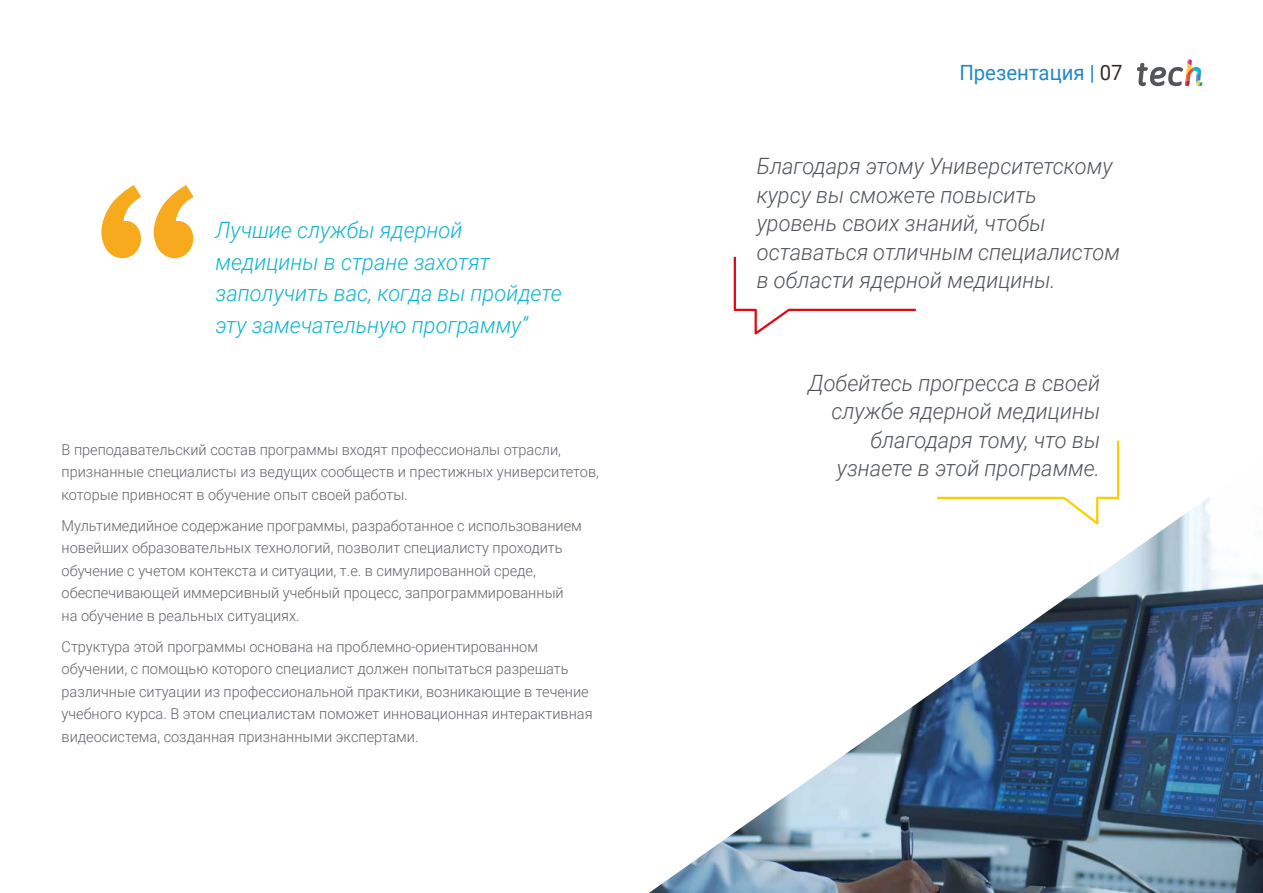
<style>
.page{position:relative;width:1263px;height:893px;background:#fff}
.page>*{position:absolute;margin:0;border:0;box-sizing:border-box;transform-origin:0 0}
.t1{font:italic 300 22.5px/28.5px "Roboto";color:#52555b;text-align:right}
.t2{font:italic 300 22.5px/31.5px "Roboto";color:#0fb6cf}
.t3{font:21px "Roboto";color:#2488c9}
.t4{font:300 15px/22.5px "Roboto";color:#61646a}
.s1{color:#1580c3}
.s2{color:#312e20}
</style>
<div class="page">
<svg style="left:101px;top:185px;width:93px;height:73px"></svg>
<img style="left:649px;top:459px;width:614px;height:434px">
<svg style="left:733px;top:256px;width:183px;height:79px"></svg>
<svg style="left:1137px;top:60px;width:65px;height:27px"></svg>
<h1 class="t2" style="left:216px;top:213px;width:348px">Лучшие службы ядерной медицины в стране захотят заполучить вас, когда вы пройдете эту замечательную программу”</h1>
<p class="t4" style="left:62px;top:438px;width:539px">В преподавательский состав программы входят профессионалы отрасли, признанные специалисты из ведущих сообществ и престижных университетов, которые привносят в обучение опыт своей работы.</p>
<p class="t4" style="left:62px;top:514px;width:522px">Мультимедийное содержание программы, разработанное с использованием новейших образовательных технологий, позволит специалисту проходить обучение с учетом контекста и ситуации, т.е. в симулированной среде, обеспечивающей иммерсивный учебный процесс, запрограммированный на обучение в реальных ситуациях.</p>
<p class="t4" style="left:62px;top:635px;width:532px">Структура этой программы основана на проблемно-ориентированном обучении, с помощью которого специалист должен попытаться разрешать различные ситуации из профессиональной практики, возникающие в течение учебного курса. В этом специалистам поможет инновационная интерактивная видеосистема, созданная признанными экспертами.</p>
<h2 class="t3" style="left:959px;top:57px;width:165px">Презентация <span class="s1">|</span> <span class="s2">07</span></h2>
<h1 class="t1" style="left:757px;top:151px;width:365px;text-align:left">Благодаря этому Университетскому курсу вы сможете повысить уровень своих знаний, чтобы оставаться отличным специалистом в области ядерной медицины.</h1>
<h1 class="t1" style="left:808px;top:368px;width:293px">Добейтесь прогресса в своей службе ядерной медицины благодаря тому, что вы узнаете в этой программе.</h1>
</div>
